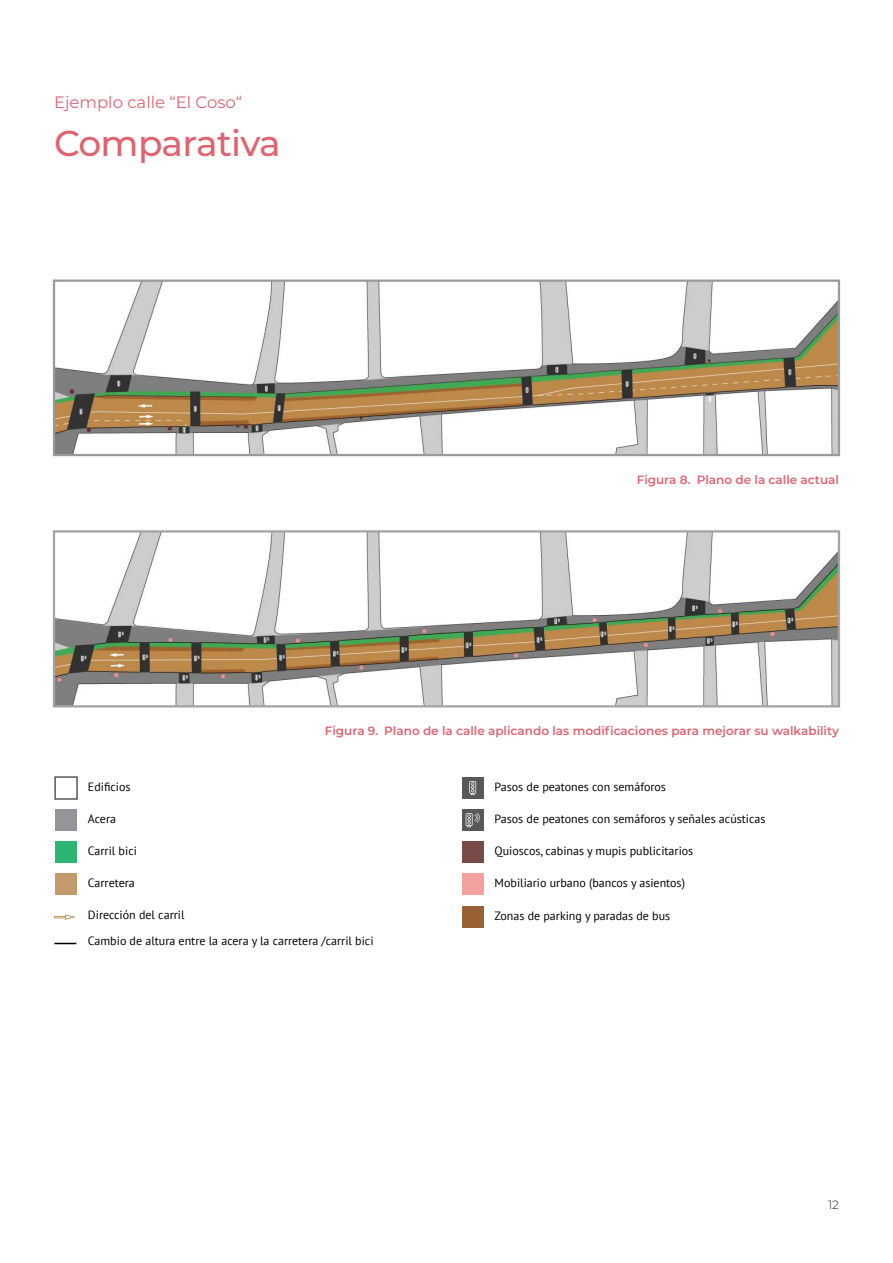
<style>
.page{position:relative;width:893px;height:1263px;background:#fff}
.page>*{position:absolute;margin:0;border:0;box-sizing:border-box;transform-origin:0 0}
.Título_nivel_4{font:500 36px "Montserrat";letter-spacing:-.02em;color:#e06370}
.Título_subfase{font:16.5px "Montserrat";color:#e06471}
.Texto_corrido{font:12px "PT Sans";color:#000001}
.t1{font:600 12px "Montserrat";color:#e06370}
.t2{font:300 12px "Montserrat";color:#231f20}
</style>
<div class="page">
<div style="left:54px;top:776px;width:24px;height:24px;background:#fff;border:2px solid #57585a"></div>
<div style="left:55px;top:809px;width:22px;height:22px;background:#939598"></div>
<div style="left:55px;top:841px;width:22px;height:22px;background:#2bb572"></div>
<div style="left:55px;top:873px;width:22px;height:22px;background:#c39a6b"></div>
<div style="left:462px;top:777px;width:22px;height:22px;background:#57585a"></div>
<div style="left:462px;top:873px;width:22px;height:22px;background:#f2a19e"></div>
<div style="left:462px;top:841px;width:22px;height:22px;background:#7a4a48"></div>
<div style="left:462px;top:809px;width:22px;height:22px;background:#57585a"></div>
<div style="left:462px;top:906px;width:22px;height:22px;background:#986234"></div>
<svg style="left:54px;top:914px;width:22px;height:6px"></svg>
<svg style="left:54px;top:943px;width:22px;height:1px"></svg>
<svg style="left:466px;top:813px;width:14px;height:14px"></svg>
<svg style="left:469px;top:781px;width:7px;height:14px"></svg>
<img style="left:56px;top:283px;width:781px;height:170px">
<div style="left:53px;top:280px;width:787px;height:176px;border:2px solid #989b9c"></div>
<img style="left:56px;top:533px;width:781px;height:171px">
<div style="left:53px;top:530px;width:787px;height:177px;border:2px solid #a3a3a3"></div>
<p class="Título_subfase" style="left:54px;top:91px;width:189px">Ejemplo calle “El Coso“</p>
<p class="Título_nivel_4" style="left:54px;top:118px;width:228px">Comparativa</p>
<p class="t1" style="left:637px;top:471px;width:204px">Figura 8. Plano de la calle actual</p>
<p class="t1" style="left:325px;top:722px;width:516px">Figura 9. Plano de la calle aplicando las modificaciones para mejorar su walkability</p>
<p class="Texto_corrido" style="left:88px;top:779px;width:44px">Edificios</p>
<p class="Texto_corrido" style="left:88px;top:811px;width:30px">Acera</p>
<p class="Texto_corrido" style="left:88px;top:843px;width:51px">Carril bici</p>
<p class="Texto_corrido" style="left:88px;top:875px;width:48px">Carretera</p>
<p class="Texto_corrido" style="left:88px;top:907px;width:98px">Dirección del carril</p>
<p class="Texto_corrido" style="left:88px;top:933px;width:287px">Cambio de altura entre la acera y la carretera /carril bici</p>
<p class="Texto_corrido" style="left:495px;top:779px;width:173px">Pasos de peatones con semáforos</p>
<p class="Texto_corrido" style="left:495px;top:811px;width:272px">Pasos de peatones con semáforos y señales acústicas</p>
<p class="Texto_corrido" style="left:495px;top:843px;width:200px">Quioscos, cabinas y mupis publicitarios</p>
<p class="Texto_corrido" style="left:495px;top:875px;width:192px">Mobiliario urbano (bancos y asientos)</p>
<p class="Texto_corrido" style="left:495px;top:908px;width:177px">Zonas de parking y paradas de bus</p>
<p class="t2" style="left:828px;top:1196px;width:12px">12</p>
</div>
